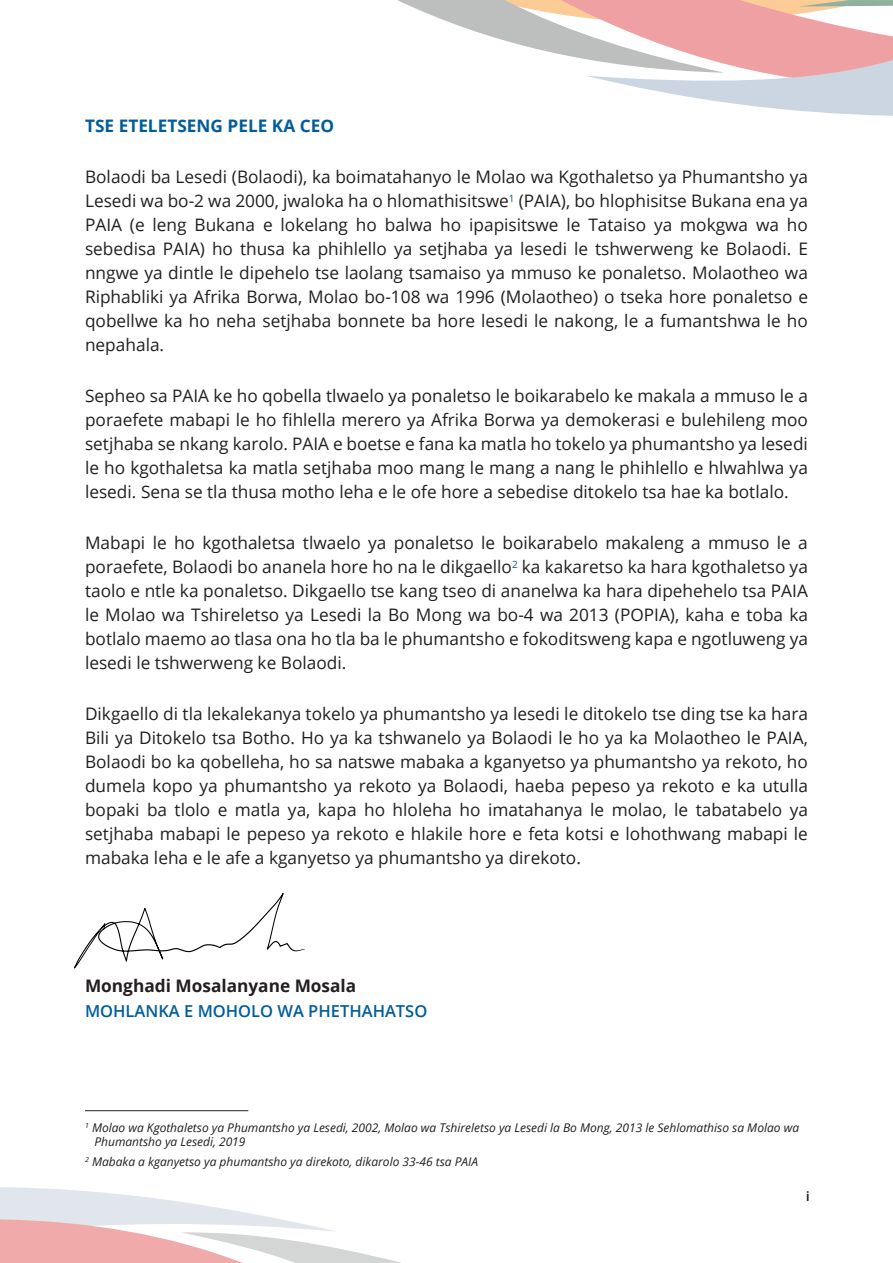
<style>
.page{position:relative;width:893px;height:1263px;background:#fff}
.page>*{position:absolute;margin:0;border:0;box-sizing:border-box;transform-origin:0 0}
.t1{font:17.25px/24px "Open Sans";color:#231f20;text-align:justify}
.t2{font:700 17.25px "Open Sans";color:#231f20}
.t3{font:700 17.25px "Open Sans";color:#005d9d}
.t4{font:600 16.5px "Open Sans";color:#005d9b}
.t5{font:500 13.5px "Roboto";color:#231f20}
.t6{font:italic 12px/14.4px "Open Sans";color:#231f20}
</style>
<div class="page">
<svg style="left:397px;top:0;width:496px;height:116px"></svg>
<hr style="left:85px;top:1110px;width:163px;height:1px;background:#231f20">
<svg style="left:0;top:1187px;width:401px;height:76px"></svg>
<svg style="left:74px;top:893px;width:231px;height:75px"></svg>
<p class="t3" style="left:85px;top:114px;width:251px">TSE ETELETSENG PELE KA CEO</p>
<p class="t1" style="left:85px;top:165px;width:724px">Bolaodi ba Lesedi (Bolaodi), ka boimatahanyo le Molao wa Kgothaletso ya Phumantsho ya Lesedi wa bo-2 wa 2000, jwaloka ha o hlomathisitswe<sup>1</sup> (PAIA), bo hlophisitse Bukana ena ya PAIA (e leng Bukana e lokelang ho balwa ho ipapisitswe le Tataiso ya mokgwa wa ho sebedisa PAIA) ho thusa ka phihlello ya setjhaba ya lesedi le tshwerweng ke Bolaodi. E nngwe ya dintle le dipehelo tse laolang tsamaiso ya mmuso ke ponaletso. Molaotheo wa Riphabliki ya Afrika Borwa, Molao bo-108 wa 1996 (Molaotheo) o tseka hore ponaletso e qobellwe ka ho neha setjhaba bonnete ba hore lesedi le nakong, le a fumantshwa le ho nepahala.</p>
<p class="t1" style="left:85px;top:384px;width:724px">Sepheo sa PAIA ke ho qobella tlwaelo ya ponaletso le boikarabelo ke makala a mmuso le a poraefete mabapi le ho fihlella merero ya Afrika Borwa ya demokerasi e bulehileng moo setjhaba se nkang karolo. PAIA e boetse e fana ka matla ho tokelo ya phumantsho ya lesedi le ho kgothaletsa ka matla setjhaba moo mang le mang a nang le phihlello e hlwahlwa ya lesedi. Sena se tla thusa motho leha e le ofe hore a sebedise ditokelo tsa hae ka botlalo.</p>
<p class="t1" style="left:85px;top:531px;width:724px">Mabapi le ho kgothaletsa tlwaelo ya ponaletso le boikarabelo makaleng a mmuso le a poraefete, Bolaodi bo ananela hore ho na le dikgaello<sup>2</sup> ka kakaretso ka hara kgothaletso ya taolo e ntle ka ponaletso. Dikgaello tse kang tseo di ananelwa ka hara dipehehelo tsa PAIA le Molao wa Tshireletso ya Lesedi la Bo Mong wa bo-4 wa 2013 (POPIA), kaha e toba ka botlalo maemo ao tlasa ona ho tla ba le phumantsho e fokoditsweng kapa e ngotluweng ya lesedi le tshwerweng ke Bolaodi.</p>
<p class="t1" style="left:85px;top:702px;width:724px">Dikgaello di tla lekalekanya tokelo ya phumantsho ya lesedi le ditokelo tse ding tse ka hara Bili ya Ditokelo tsa Botho. Ho ya ka tshwanelo ya Bolaodi le ho ya ka Molaotheo le PAIA, Bolaodi bo ka qobelleha, ho sa natswe mabaka a kganyetso ya phumantsho ya rekoto, ho dumela kopo ya phumantsho ya rekoto ya Bolaodi, haeba pepeso ya rekoto e ka utulla bopaki ba tlolo e matla ya, kapa ho hloleha ho imatahanya le molao, le tabatabelo ya setjhaba mabapi le pepeso ya rekoto e hlakile hore e feta kotsi e lohothwang mabapi le mabaka leha e le afe a kganyetso ya phumantsho ya direkoto.</p>
<p class="t2" style="left:85px;top:973px;width:273px">Monghadi Mosalanyane Mosala</p>
<p class="t4" style="left:85px;top:1000px;width:344px">MOHLANKA E MOHOLO WA PHETHAHATSO</p>
<p class="t6" style="left:94px;top:1120px;width:706px;text-indent:-9px"><sup>1</sup> Molao wa Kgothaletso ya Phumantsho ya Lesedi, 2002, Molao wa Tshireletso ya Lesedi la Bo Mong, 2013 le Sehlomathiso sa Molao wa<br>Phumantsho ya Lesedi, 2019</p>
<p class="t6" style="left:85px;top:1154px;width:395px"><sup>2</sup> Mabaka a kganyetso ya phumantsho ya direkoto, dikarolo 33-46 tsa PAIA</p>
<p class="t5" style="left:806px;top:1186px;width:5px">i</p>
</div>
